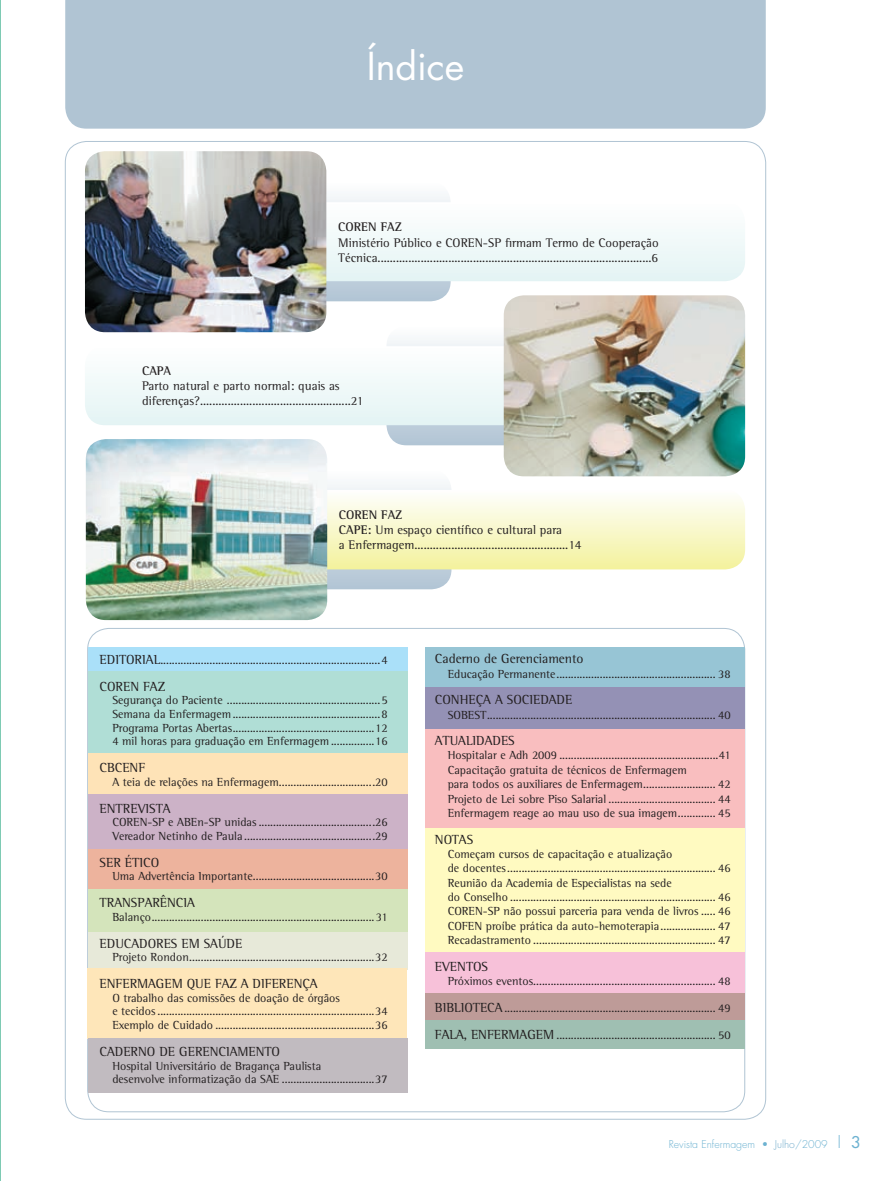
<style>
.page{position:relative;width:893px;height:1181px;background:#fff}
.page>*{position:absolute;margin:0;border:0;box-sizing:border-box;transform-origin:0 0}
.t1{font:37.5px "Futura";color:#fff}
.t2{font:13.5px "Rotis Semi Serif";color:#231f20}
.t3{font:12.75px/15.3px "Rotis Semi Serif";color:#231f20}
.t4{font:700 12.75px "Rotis Semi Serif";color:#231f20}
.t5{font:12px/14.4px "Rotis Semi Serif";color:#231f20}
.t6{font:300 10.5px "Futura";color:#6db2d1}
.s1{font-weight:700}
.s2{font-size:13.5px}
.s3{color:#71abcb}
.s4{font-size:15.75px}
.s5{font-weight:400;font-size:15.75px}
</style>
<div class="page">
<div style="left:65px;top:0;width:700px;height:129px;background:#b0c4d3"></div>
<svg style="left:326px;top:182px;width:419px;height:119px"></svg>
<img style="left:85px;top:151px;width:241px;height:175px">
<svg style="left:85px;top:326px;width:419px;height:119px"></svg>
<img style="left:504px;top:295px;width:241px;height:175px">
<svg style="left:327px;top:470px;width:418px;height:119px"></svg>
<img style="left:86px;top:439px;width:241px;height:181px">
<svg style="left:88px;top:647px;width:319px;height:446px;background:#d6d3c4"></svg>
<svg style="left:425px;top:647px;width:319px;height:402px;background:#dbcabf"></svg>
<img style="left:0;top:2px;width:1px;height:1178px">
<h1 class="t1" style="left:367px;top:42px;width:99px">Índice</h1>
<p class="t4" style="left:338px;top:219px;width:65px">COREN FAZ</p>
<p class="t3" style="left:338px;top:235px;width:322px">Ministério Público e COREN-SP firmam Termo de Cooperação<br>Técnica.........................................................................................6</p>
<p class="t4" style="left:142px;top:363px;width:31px">CApA</p>
<p class="t3" style="left:142px;top:378px;width:223px">Parto natural e parto normal: quais as diferenças?.................................................21</p>
<p class="t3" style="left:339px;top:507px;width:244px"><span class="s1">COREN FAZ<br>CApE:</span> Um espaço científico e cultural para<br>a Enfermagem..................................................14</p>
<p class="t5" style="left:100px;top:653px;width:289px"><span class="s2">EDITORIAL</span> ............................................................................4</p>
<p class="t2" style="left:100px;top:678px;width:67px">COREN FAZ</p>
<p class="t5" style="left:112px;top:693px;width:277px;line-height:13.6px;text-align:justify">Segurança do Paciente .....................................................5<br>Semana da Enfermagem ...................................................8<br>Programa Portas Abertas .................................................12<br>4 mil horas para graduação em Enfermagem ...............16</p>
<p class="t2" style="left:100px;top:760px;width:47px">CBCENF</p>
<p class="t5" style="left:112px;top:774px;width:277px">A teia de relações na Enfermagem .................................20</p>
<p class="t2" style="left:100px;top:800px;width:72px">ENTREVISTA</p>
<p class="t5" style="left:112px;top:815px;width:277px;line-height:13.6px">COREN-SP e ABEn-SP unidas ........................................26<br>Vereador Netinho de Paula .............................................29</p>
<p class="t2" style="left:100px;top:854px;width:61px">SER ÉTICO</p>
<p class="t5" style="left:112px;top:869px;width:277px">Uma Advertência Importante ..........................................30</p>
<p class="t2" style="left:100px;top:895px;width:97px">TRANSPARÊNCIA</p>
<p class="t5" style="left:112px;top:909px;width:277px">Balanço .............................................................................31</p>
<p class="t2" style="left:100px;top:935px;width:144px">EDUCADORES EM SAÚDE</p>
<p class="t5" style="left:112px;top:950px;width:277px">Projeto Rondon ................................................................32</p>
<p class="t2" style="left:100px;top:976px;width:220px">ENFERMAGEM QUE FAZ A DIFERENÇA</p>
<p class="t5" style="left:112px;top:991px;width:277px;line-height:13.6px">O trabalho das comissões de doação de órgãos<br>e tecidos ...........................................................................34<br>Exemplo de Cuidado .......................................................36</p>
<p class="t2" style="left:100px;top:1043px;width:182px">CADERNO DE GERENCIAMENTO</p>
<p class="t5" style="left:112px;top:1058px;width:277px;line-height:13.6px">Hospital Universitário de Bragança Paulista<br>desenvolve informatização da SAE ................................37</p>
<p class="t2" style="left:435px;top:651px;width:150px">Caderno de Gerenciamento</p>
<p class="t5" style="left:448px;top:666px;width:284px">Educação Permanente ....................................................... 38</p>
<p class="t2" style="left:435px;top:692px;width:139px">CONHEÇA A SOCIEDADE</p>
<p class="t5" style="left:448px;top:707px;width:284px">SOBEST ............................................................................... 40</p>
<p class="t2" style="left:435px;top:733px;width:81px">ATUALIDADES</p>
<p class="t5" style="left:448px;top:748px;width:284px">Hospitalar e Adh 2009 .......................................................41<br>Capacitação gratuita de técnicos de Enfermagem<br>para todos os auxiliares de Enfermagem ......................... 42<br>Projeto de Lei sobre Piso Salarial ..................................... 44<br>Enfermagem reage ao mau uso de sua imagem ............. 45</p>
<p class="t2" style="left:435px;top:831px;width:40px">NOTAS</p>
<p class="t5" style="left:448px;top:846px;width:284px">Começam cursos de capacitação e atualização<br>de docentes ........................................................................ 46<br>Reunião da Academia de Especialistas na sede<br>do Conselho ....................................................................... 46<br>COREN-SP não possui parceria para venda de livros ..... 46<br>COFEN proíbe prática da auto-hemoterapia ................... 47<br>Recadastramento ............................................................... 47</p>
<p class="t2" style="left:435px;top:958px;width:55px">EVENTOS</p>
<p class="t5" style="left:448px;top:974px;width:284px">Próximos eventos ............................................................... 48</p>
<p class="t5" style="left:435px;top:1000px;width:297px"><span class="s2">BIBLIOTECA</span> ......................................................................... 49</p>
<p class="t5" style="left:435px;top:1027px;width:297px"><span class="s2">FALA, ENFERMAGEM</span> ....................................................... 50</p>
<p class="t6" style="left:668px;top:1137px;width:193px">Revista Enfermagem • <span class="s3">Julho</span>/2009 <span class="s4">|</span> <span class="s5">3</span></p>
</div>
